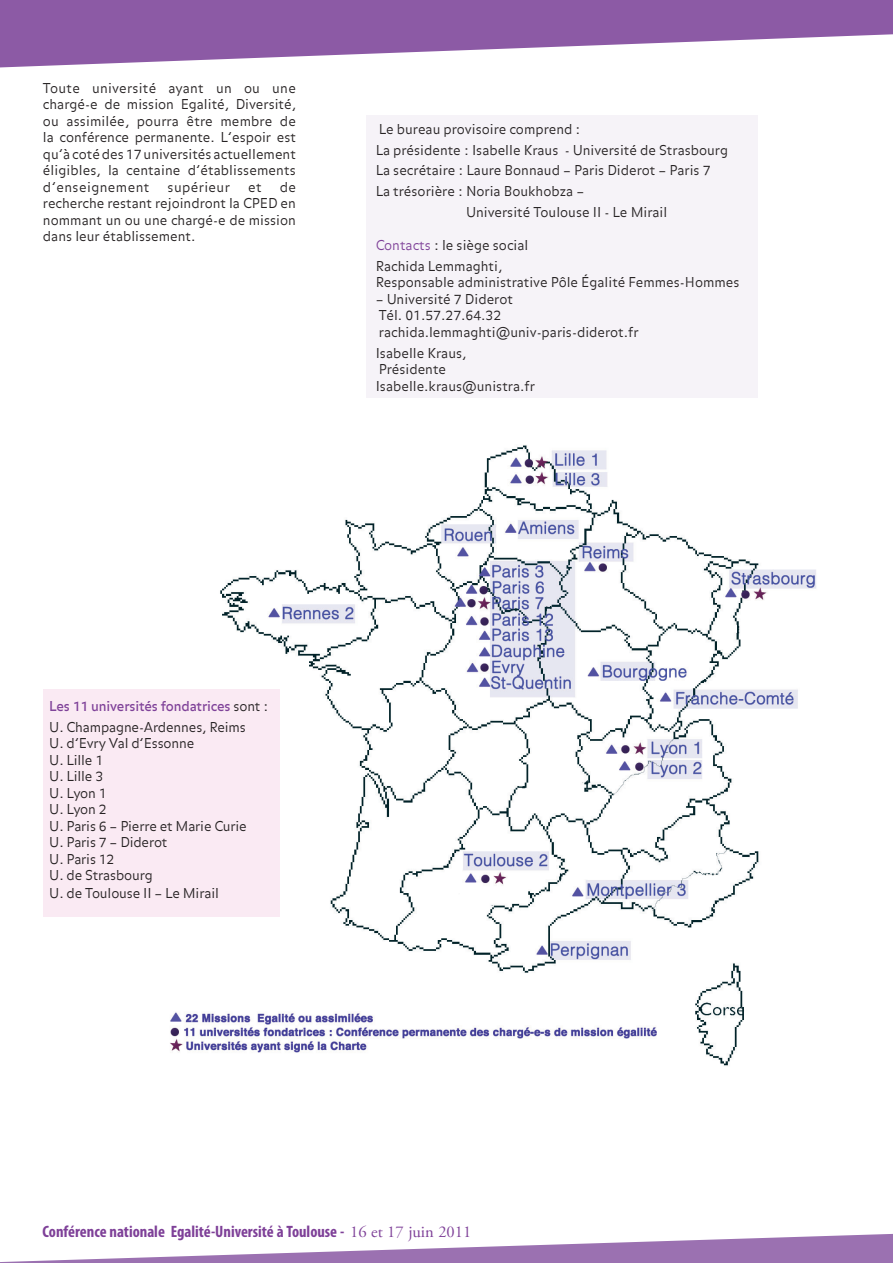
<style>
.page{position:relative;width:893px;height:1263px;background:#fff}
.page>*{position:absolute;margin:0;border:0;box-sizing:border-box;transform-origin:0 0}
.t1{font:700 condensed 16.5px "Myriad Pro";color:#7e4098}
.t2{font:300 13.5px/16.5px "Balance";color:#231f20}
.t3{font:300 13.5px "Balance";letter-spacing:.03em;color:#231f20}
.s1{color:#7e4098}
.s2{font-weight:400;color:#7e4098}
.s3{font-family:"Adobe Garamond Pro";font-weight:400;font-stretch:normal}
</style>
<div class="page">
<img style="left:154px;top:445px;width:663px;height:621px">
<svg style="left:0;top:0;width:893px;height:67px;fill:#8c5aa5"></svg>
<svg style="left:0;top:1234px;width:893px;height:29px"></svg>
<div style="left:367px;top:115px;width:391px;height:282px;background:#f6f3f8"></div>
<div style="left:43px;top:689px;width:237px;height:227px;background:#faeaf3"></div>
<p class="t2" style="left:43px;top:80px;width:255px;text-align:justify">Toute université ayant un ou une chargé-e de mission Egalité, Diversité, ou assimilée, pourra être membre de la conférence permanente. L’espoir est qu’à coté des 17 universités actuellement éligibles, la centaine d’établissements d’enseignement</p>
<p class="t2" style="left:43px;top:179px;width:255px;text-align:justify;text-indent:237px">de recherche restant rejoindront la CPED en nommant un ou une chargé-e de mission dans leur établissement.</p>
<p class="t3" style="left:168px;top:179px;width:64px">supérieur</p>
<p class="t2" style="left:248px;top:179px;width:15px">et</p>
<p class="t2" style="left:379px;top:122px;width:203px">Le bureau provisoire comprend :</p>
<p class="t2" style="left:376px;top:142px;width:354px">La présidente : Isabelle Kraus - Université de Strasbourg</p>
<p class="t2" style="left:376px;top:163px;width:336px">La secrétaire : Laure Bonnaud – Paris Diderot – Paris 7</p>
<p class="t2" style="left:376px;top:184px;width:210px">La trésorière : Noria Boukhobza –</p>
<p class="t2" style="left:466px;top:205px;width:203px">Université Toulouse II - Le Mirail</p>
<p class="t2" style="left:376px;top:236px;width:154px;line-height:20.7px"><span class="s1">Contacts</span> : le siège social<br>Rachida Lemmaghti,</p>
<p class="t2" style="left:376px;top:275px;width:365px">Responsable administrative Pôle Égalité Femmes-Hommes</p>
<p class="t2" style="left:376px;top:291px;width:264px">– Université 7 Diderot<br>Tél. 01.57.27.64.32 rachida.lemmaghti@univ-paris-diderot.fr</p>
<p class="t2" style="left:376px;top:345px;width:161px">Isabelle Kraus,<br>Présidente<br>Isabelle.kraus@unistra.fr</p>
<p class="t2" style="left:49px;top:696px;width:220px;line-height:20.7px"><span class="s2">Les 11 universités fondatrices</span> sont :<br>U. Champagne-Ardennes, Reims</p>
<p class="t2" style="left:49px;top:736px;width:199px">U. d’Evry Val d’Essonne<br>U. Lille 1<br>U. Lille 3<br>U. Lyon 1<br>U. Lyon 2<br>U. Paris 6 – Pierre et Marie Curie<br>U. Paris 7 – Diderot<br>U. Paris 12<br>U. de Strasbourg</p>
<p class="t2" style="left:49px;top:886px;width:171px">U. de Toulouse II – Le Mirail</p>
<p class="t1" style="left:43px;top:1221px;width:430px">Conférence nationale Egalité-Université à Toulouse - <span class="s3">16 et 17 juin 2011</span></p>
</div>
